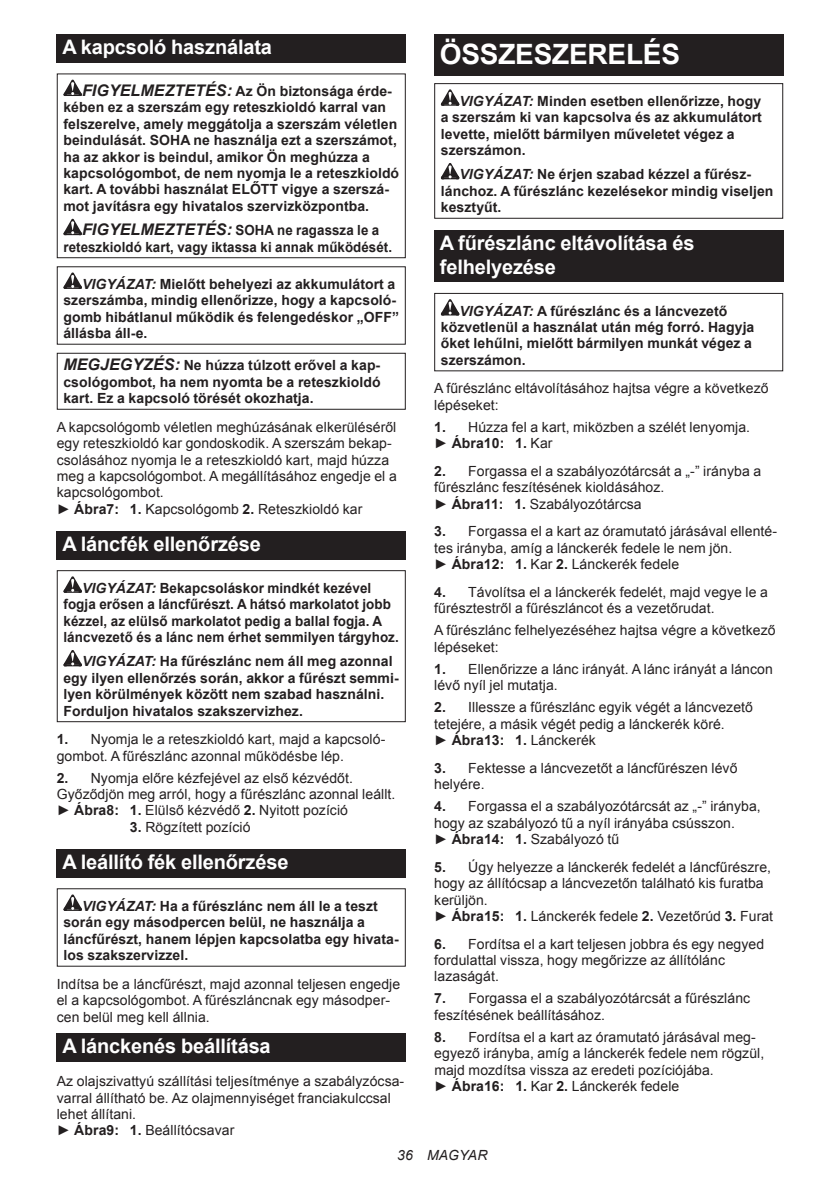
<style>
.page{position:relative;width:840px;height:1191px;background:#fff}
.page>*{position:absolute;margin:0;border:0;box-sizing:border-box;transform-origin:0 0}
.t1{font:700 28px "Arial";letter-spacing:-.01em;color:#fff}
.t2{font:700 20px/23.4px "Arial";letter-spacing:-.01em;color:#fff}
.t3{font:14px/16.4px "Arial";letter-spacing:.005em;color:#231f20}
.t4{font:700 14px/16.4px "Arial";letter-spacing:.005em;color:#231f20}
.t5{font:700 14px/16.4px "Arial";letter-spacing:.005em;color:#231f20;scale:.96 1}
.t6{font:700 14px/16.4px "Arial";letter-spacing:.005em;color:#231f20;text-align:center;scale:.95 1}
.t7{font:italic 14px "Arial";letter-spacing:.005em;color:#231f20}
.s1{font-style:italic;font-size:16px}
.s2{font-style:italic}
.s3{font-weight:700}
</style>
<div class="page">
<div style="left:57px;top:34px;width:348px;height:29px;background:#231f20"></div>
<svg style="left:63px;top:80px;width:19px;height:16px"></svg>
<svg style="left:63px;top:219px;width:19px;height:16px"></svg>
<div style="left:57px;top:73px;width:348px;height:185px;border:1px solid #231f20"></div>
<svg style="left:63px;top:272px;width:19px;height:17px"></svg>
<div style="left:57px;top:353px;width:348px;height:57px;border:1px solid #231f20"></div>
<div style="left:57px;top:531px;width:348px;height:28px;background:#231f20"></div>
<svg style="left:63px;top:576px;width:19px;height:17px"></svg>
<svg style="left:63px;top:650px;width:19px;height:16px"></svg>
<div style="left:57px;top:570px;width:348px;height:152px;border:1px solid #231f20"></div>
<div style="left:57px;top:849px;width:348px;height:28px;background:#231f20"></div>
<svg style="left:63px;top:894px;width:19px;height:17px"></svg>
<div style="left:57px;top:888px;width:348px;height:78px;border:1px solid #231f20"></div>
<div style="left:57px;top:1032px;width:348px;height:29px;background:#231f20"></div>
<div style="left:434px;top:34px;width:348px;height:41px;background:#231f20"></div>
<svg style="left:440px;top:89px;width:19px;height:17px"></svg>
<svg style="left:440px;top:163px;width:19px;height:16px"></svg>
<div style="left:434px;top:83px;width:348px;height:136px;border:1px solid #231f20"></div>
<div style="left:434px;top:230px;width:348px;height:52px;background:#231f20"></div>
<svg style="left:440px;top:299px;width:19px;height:16px"></svg>
<div style="left:434px;top:293px;width:348px;height:78px;border:1px solid #231f20"></div>
<h2 class="t2" style="left:62px;top:36px;width:211px">A kapcsoló használata</h2>
<p class="t4" style="left:63px;top:83px;width:337px;text-indent:19px"><span class="s1">FIGYELMEZTETÉS:</span> Az Ön biztonsága érde&shy;kében ez a szerszám egy reteszkioldó karral van felszerelve, amely meggátolja a szerszám véletlen beindulását. SOHA ne használja ezt a szerszámot, ha az akkor is beindul, amikor Ön meghúzza a kapcsológombot, de nem nyomja le a reteszkioldó kart. A további használat ELŐTT vigye a szerszá&shy;mot javításra egy hivatalos szervizközpontba.</p>
<p class="t6" style="left:63px;top:222px;width:347px"><span class="s1">FIGYELMEZTETÉS:</span> SOHA ne ragassza le a reteszkioldó kart, vagy iktassa ki annak működését.</p>
<p class="t4" style="left:63px;top:276px;width:337px;text-indent:19px"><span class="s2">VIGYÁZAT:</span> Mielőtt behelyezi az akkumulátort a szerszámba, mindig ellenőrizze, hogy a kapcsoló&shy;gomb hibátlanul működik és felengedéskor „OFF” állásba áll-e.</p>
<p class="t4" style="left:63px;top:357px;width:318px;text-align:justify"><span class="s1">MEGJEGYZÉS:</span> Ne húzza túlzott erővel a kap&shy;csológombot, ha nem nyomta be a reteszkioldó kart. Ez a kapcsoló törését okozhatja.</p>
<p class="t3" style="left:57px;top:419px;width:341px">A kapcsológomb véletlen meghúzásának elkerüléséről egy reteszkioldó kar gondoskodik. A szerszám bekap&shy;csolásához nyomja le a reteszkioldó kart, majd húzza meg a kapcsológombot. A megállításához engedje el a kapcsológombot.<br>► <span class="s3">Ábra7: 1.</span> Kapcsológomb <span class="s3">2.</span> Reteszkioldó kar</p>
<h2 class="t2" style="left:62px;top:532px;width:200px">A láncfék ellenőrzése</h2>
<p class="t5" style="left:63px;top:580px;width:351px;text-indent:19px"><span class="s2">VIGYÁZAT:</span> Bekapcsoláskor mindkét kezével fogja erősen a láncfűrészt. A hátsó markolatot jobb kézzel, az elülső markolatot pedig a ballal fogja. A láncvezető és a lánc nem érhet semmilyen tárgyhoz.</p>
<p class="t4" style="left:63px;top:653px;width:336px;text-indent:19px"><span class="s2">VIGYÁZAT:</span> Ha fűrészlánc nem áll meg azonnal egy ilyen ellenőrzés során, akkor a fűrészt semmi&shy;lyen körülmények között nem szabad használni.<br>Forduljon hivatalos szakszervizhez.</p>
<p class="t3" style="left:57px;top:731px;width:330px"><span class="s3">1.</span> Nyomja le a reteszkioldó kart, majd a kapcsoló&shy;gombot. A fűrészlánc azonnal működésbe lép.</p>
<p class="t3" style="left:57px;top:769px;width:340px"><span class="s3">2.</span> Nyomja előre kézfejével az első kézvédőt.<br>Győződjön meg arról, hogy a fűrészlánc azonnal leállt. ► <span class="s3">Ábra8: 1.</span> Elülső kézvédő <span class="s3">2.</span> Nyitott pozíció</p>
<p class="t3" style="left:130px;top:819px;width:122px"><span class="s3">3.</span> Rögzített pozíció</p>
<h2 class="t2" style="left:62px;top:850px;width:227px">A leállító fék ellenőrzése</h2>
<p class="t4" style="left:63px;top:898px;width:336px;text-indent:19px"><span class="s2">VIGYÁZAT:</span> Ha a fűrészlánc nem áll le a teszt során egy másodpercen belül, ne használja a láncfűrészt, hanem lépjen kapcsolatba egy hivata&shy;los szakszervizzel.</p>
<p class="t3" style="left:57px;top:975px;width:345px">Indítsa be a láncfűrészt, majd azonnal teljesen engedje el a kapcsológombot. A fűrészláncnak egy másodper&shy;cen belül meg kell állnia.</p>
<h2 class="t2" style="left:62px;top:1034px;width:210px">A lánckenés beállítása</h2>
<p class="t3" style="left:57px;top:1073px;width:349px">Az olajszivattyú szállítási teljesítménye a szabályzócsa&shy;varral állítható be. Az olajmennyiséget franciakulccsal lehet állítani.<br>► <span class="s3">Ábra9: 1.</span> Beállítócsavar</p>
<h1 class="t1" style="left:439px;top:35px;width:241px">ÖSSZESZERELÉS</h1>
<p class="t4" style="left:440px;top:93px;width:322px;text-indent:19px"><span class="s2">VIGYÁZAT:</span> Minden esetben ellenőrizze, hogy a szerszám ki van kapcsolva és az akkumulátort levette, mielőtt bármilyen műveletet végez a szerszámon.</p>
<p class="t4" style="left:440px;top:167px;width:334px;text-indent:19px"><span class="s2">VIGYÁZAT:</span> Ne érjen szabad kézzel a fűrész&shy;lánchoz. A fűrészlánc kezelésekor mindig viseljen kesztyűt.</p>
<h2 class="t2" style="left:439px;top:232px;width:256px">A fűrészlánc eltávolítása és felhelyezése</h2>
<p class="t4" style="left:440px;top:303px;width:315px;text-indent:19px"><span class="s2">VIGYÁZAT:</span> A fűrészlánc és a láncvezető közvetlenül a használat után még forró. Hagyja őket lehűlni, mielőtt bármilyen munkát végez a szerszámon.</p>
<p class="t3" style="left:434px;top:380px;width:336px">A fűrészlánc eltávolításához hajtsa végre a következő lépéseket:</p>
<p class="t3" style="left:434px;top:419px;width:317px"><span class="s3">1.</span> Húzza fel a kart, miközben a szélét lenyomja. ► <span class="s3">Ábra10: 1.</span> Kar</p>
<p class="t3" style="left:434px;top:463px;width:328px"><span class="s3">2.</span> Forgassa el a szabályozótárcsát a „-” irányba a fűrészlánc feszítésének kioldásához.<br>► <span class="s3">Ábra11: 1.</span> Szabályozótárcsa</p>
<p class="t3" style="left:434px;top:523px;width:344px"><span class="s3">3.</span> Forgassa el a kart az óramutató járásával ellenté&shy;tes irányba, amíg a lánckerék fedele le nem jön.<br>► <span class="s3">Ábra12: 1.</span> Kar <span class="s3">2.</span> Lánckerék fedele</p>
<p class="t3" style="left:434px;top:584px;width:335px"><span class="s3">4.</span> Távolítsa el a lánckerék fedelét, majd vegye le a fűrésztestről a fűrészláncot és a vezetőrudat.</p>
<p class="t3" style="left:434px;top:622px;width:343px">A fűrészlánc felhelyezéséhez hajtsa végre a következő lépéseket:</p>
<p class="t3" style="left:434px;top:661px;width:340px"><span class="s3">1.</span> Ellenőrizze a lánc irányát. A lánc irányát a láncon lévő nyíl jel mutatja.</p>
<p class="t3" style="left:434px;top:699px;width:320px"><span class="s3">2.</span> Illessze a fűrészlánc egyik végét a láncvezető tetejére, a másik végét pedig a lánckerék köré.<br>► <span class="s3">Ábra13: 1.</span> Lánckerék</p>
<p class="t3" style="left:434px;top:760px;width:304px"><span class="s3">3.</span> Fektesse a láncvezetőt a láncfűrészen lévő helyére.</p>
<p class="t3" style="left:434px;top:798px;width:328px"><span class="s3">4.</span> Forgassa el a szabályozótárcsát az „-” irányba, hogy az szabályozó tű a nyíl irányába csússzon.<br>► <span class="s3">Ábra14: 1.</span> Szabályozó tű</p>
<p class="t3" style="left:434px;top:858px;width:340px"><span class="s3">5.</span> Úgy helyezze a lánckerék fedelét a láncfűrészre, hogy az állítócsap a láncvezetőn található kis furatba kerüljön.<br>► <span class="s3">Ábra15: 1.</span> Lánckerék fedele <span class="s3">2.</span> Vezetőrúd <span class="s3">3.</span> Furat</p>
<p class="t3" style="left:434px;top:935px;width:331px"><span class="s3">6.</span> Fordítsa el a kart teljesen jobbra és egy negyed fordulattal vissza, hogy megőrizze az állítólánc lazaságát.</p>
<p class="t3" style="left:434px;top:990px;width:317px"><span class="s3">7.</span> Forgassa el a szabályozótárcsát a fűrészlánc feszítésének beállításához.</p>
<p class="t3" style="left:434px;top:1029px;width:331px"><span class="s3">8.</span> Fordítsa el a kart az óramutató járásával meg&shy;egyező irányba, amíg a lánckerék fedele nem rögzül, majd mozdítsa vissza az eredeti pozíciójába.<br>► <span class="s3">Ábra16: 1.</span> Kar <span class="s3">2.</span> Lánckerék fedele</p>
<p class="t7" style="left:397px;top:1146px;width:92px">36 MAGYAR</p>
</div>
